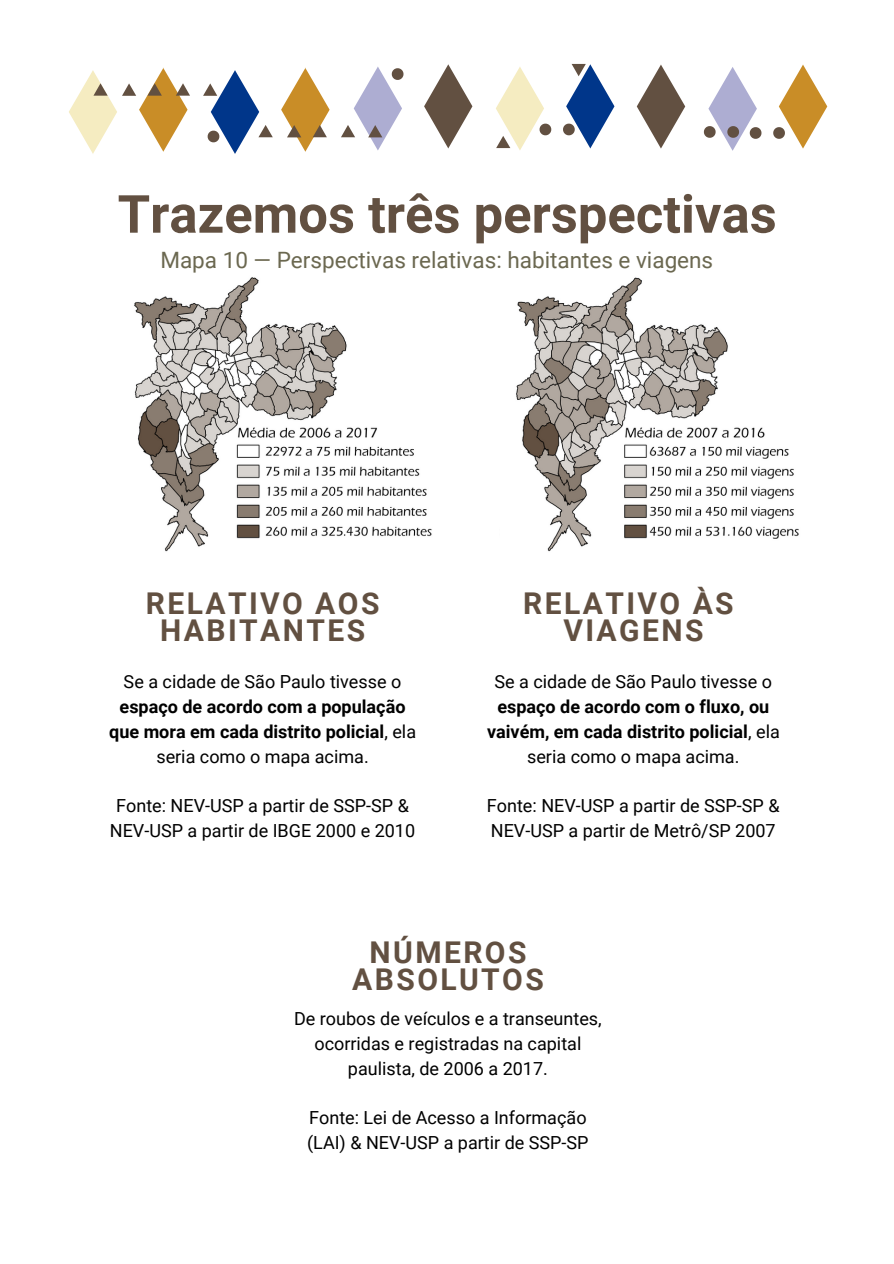
<style>
.page{position:relative;width:894px;height:1264px;background:#fff}
.page>*{position:absolute;margin:0;border:0;box-sizing:border-box;transform-origin:0 0}
.t1{font:700 52.5px "Roboto";color:#625041}
.t2{font:700 30px/27px "Roboto";letter-spacing:.08em;color:#625041;text-align:center}
.t3{font:22.5px "Roboto";color:#6b6850}
.t4{font:18px/24.8px "Roboto";color:#000;text-align:center}
.t5{font:700 18px/24.8px "Roboto";color:#000;text-align:center}
.s1{font-weight:400}
</style>
<div class="page">
<svg style="left:69px;top:68px;width:121px;height:86px"></svg>
<svg style="left:424px;top:64px;width:48px;height:84px"></svg>
<svg style="left:636px;top:65px;width:49px;height:84px"></svg>
<svg style="left:281px;top:68px;width:48px;height:84px"></svg>
<svg style="left:203px;top:70px;width:70px;height:84px"></svg>
<svg style="left:341px;top:67px;width:62px;height:83px"></svg>
<svg style="left:703px;top:67px;width:58px;height:84px"></svg>
<svg style="left:773px;top:65px;width:54px;height:84px"></svg>
<svg style="left:496px;top:67px;width:55px;height:83px"></svg>
<svg style="left:563px;top:64px;width:51px;height:84px"></svg>
<img style="left:516px;top:277px;width:283px;height:275px">
<img style="left:134px;top:277px;width:298px;height:275px">
<h1 class="t1" style="left:118px;top:184px;width:660px">Trazemos três perspectivas</h1>
<p class="t3" style="left:160px;top:247px;width:554px">Mapa 10 — Perspectivas relativas: habitantes e viagens</p>
<h2 class="t2" style="left:146px;top:590px;width:235px">RELATIVO AOS<br>HABITANTES</h2>
<p class="t4" style="left:124px;top:669px;width:279px">Se a cidade de São Paulo tivesse o</p>
<p class="t5" style="left:109px;top:694px;width:308px">espaço de acordo com a população que mora em cada distrito policial<span class="s1">, ela seria como o mapa acima.</span></p>
<p class="t4" style="left:110px;top:793px;width:307px">Fonte: NEV-USP a partir de SSP-SP &amp;<br>NEV-USP a partir de IBGE 2000 e 2010</p>
<h2 class="t2" style="left:523px;top:590px;width:212px">RELATIVO ÀS<br>VIAGENS</h2>
<p class="t4" style="left:494px;top:669px;width:279px">Se a cidade de São Paulo tivesse o</p>
<p class="t5" style="left:487px;top:694px;width:294px">espaço de acordo com o fluxo, ou vaivém, em cada distrito policial<span class="s1">, ela seria como o mapa acima.</span></p>
<p class="t4" style="left:487px;top:793px;width:294px;text-align:left">Fonte: NEV-USP a partir de SSP-SP &amp;<br>NEV-USP a partir de Metrô/SP 2007</p>
<h2 class="t2" style="left:352px;top:939px;width:193px">NÚMEROS<br>ABSOLUTOS</h2>
<p class="t4" style="left:294px;top:1006px;width:309px">De roubos de veículos e a transeuntes, ocorridas e registradas na capital paulista, de 2006 a 2017.</p>
<p class="t4" style="left:307px;top:1105px;width:283px;text-align:left">Fonte: Lei de Acesso a Informação (LAI) &amp; NEV-USP a partir de SSP-SP</p>
</div>
